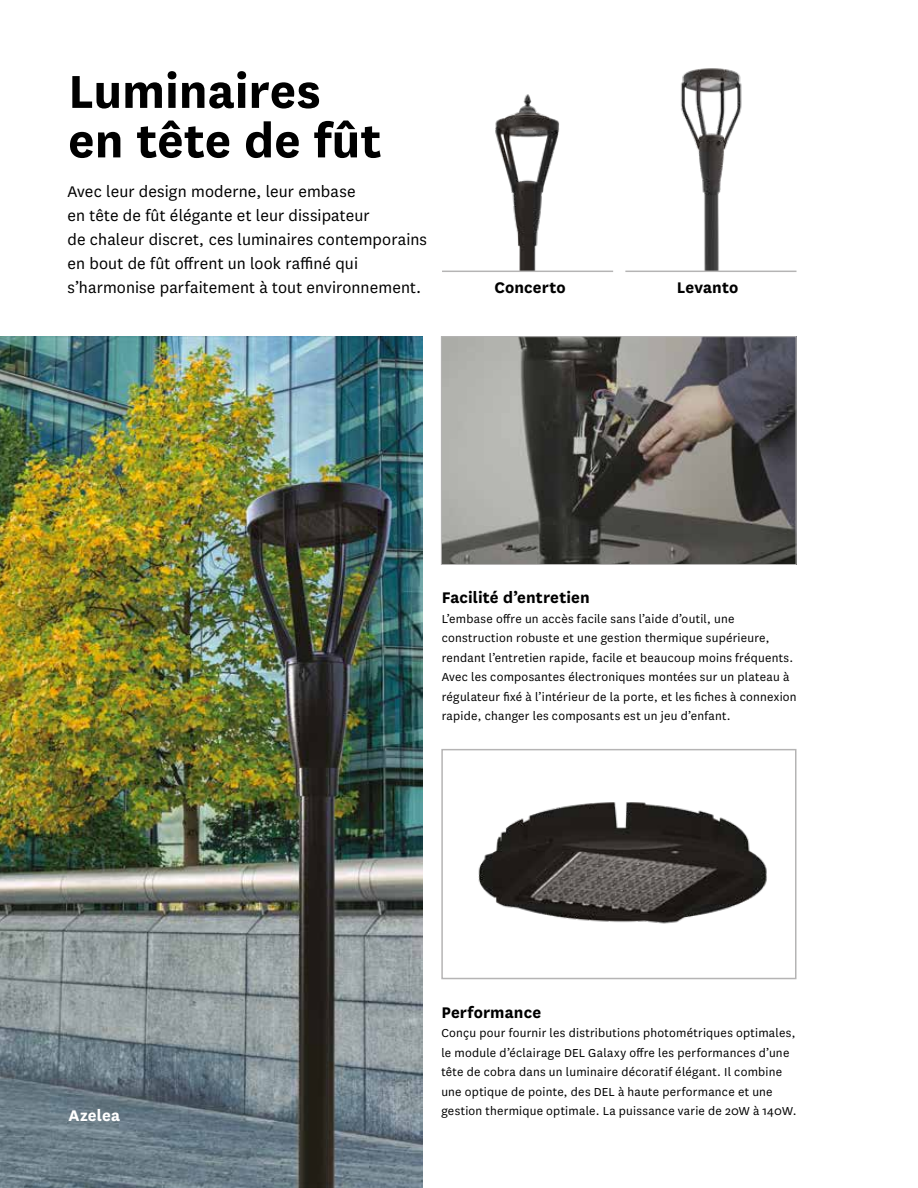
<style>
.page{position:relative;width:918px;height:1188px;background:#fff}
.page>*{position:absolute;margin:0;border:0;box-sizing:border-box;transform-origin:0 0}
.t1{font:700 54px/49.5px "National";color:#000}
.t2{font:18px/24px "National";letter-spacing:.005em;color:#000}
.t3{font:700 18px "National";letter-spacing:.01em;color:#000}
.t4{font:700 18px "National";letter-spacing:.01em;color:#fff}
.t5{font:13.5px/19.5px "National";letter-spacing:.02em;color:#000}
</style>
<div class="page">
<img style="left:0;top:336px;width:423px;height:852px">
<img style="left:443px;top:338px;width:351px;height:225px">
<div style="left:441px;top:336px;width:355px;height:229px;border:1px solid #b5b4b4"></div>
<img style="left:464px;top:94px;width:148px;height:177px">
<img style="left:625px;top:68px;width:161px;height:203px">
<hr style="left:442px;top:271px;width:171px;height:1px;background:#b5b4b4">
<hr style="left:625px;top:271px;width:172px;height:1px;background:#b5b4b4">
<img style="left:478px;top:802px;width:289px;height:122px">
<div style="left:441px;top:749px;width:355px;height:230px;border:2px solid #b5b4b4"></div>
<h1 class="t1" style="left:68px;top:63px;width:315px">Luminaires en tête de fût</h1>
<h2 class="t2" style="left:68px;top:179px;width:361px">Avec leur design moderne, leur embase<br>en tête de fût élégante et leur dissipateur<br>de chaleur discret, ces luminaires contemporains en bout de fût offrent un look raffiné qui s’harmonise parfaitement à tout environnement.</h2>
<h2 class="t3" style="left:494px;top:274px;width:73px">Concerto</h2>
<h2 class="t3" style="left:677px;top:274px;width:63px">Levanto</h2>
<h2 class="t4" style="left:68px;top:1102px;width:53px">Azelea</h2>
<h2 class="t3" style="left:442px;top:585px;width:150px">Facilité d’entretien</h2>
<p class="t5" style="left:442px;top:608px;width:356px">L’embase offre un accès facile sans l’aide d’outil, une construction robuste et une gestion thermique supérieure, rendant l’entretien rapide, facile et beaucoup moins fréquents.<br>Avec les composantes électroniques montées sur un plateau à régulateur fixé à l’intérieur de la porte, et les fiches à connexion rapide, changer les composants est un jeu d’enfant.</p>
<h2 class="t3" style="left:441px;top:999px;width:101px">Performance</h2>
<p class="t5" style="left:441px;top:1023px;width:357px">Conçu pour fournir les distributions photométriques optimales, le module d’éclairage DEL Galaxy offre les performances d’une tête de cobra dans un luminaire décoratif élégant. Il combine une optique de pointe, des DEL à haute performance et une gestion thermique optimale. La puissance varie de 20W à 140W.</p>
</div>
